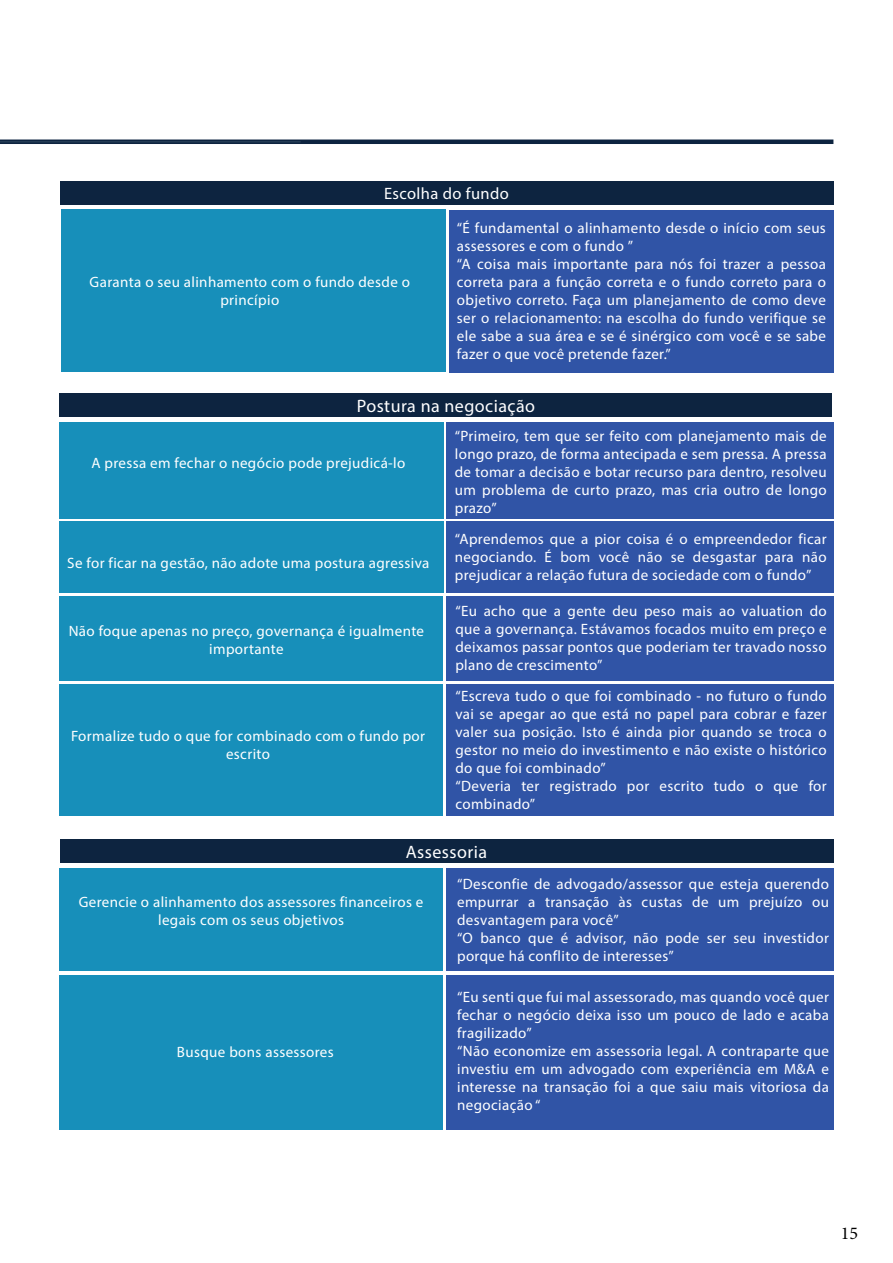
<style>
.page{position:relative;width:893px;height:1263px;background:#fff}
.page>*{position:absolute;margin:0;border:0;box-sizing:border-box;transform-origin:0 0}
.Parágrafo_básico{font:18px "Myriad Pro";letter-spacing:.025em;color:#fff}
.t1{font:18px "Minion Pro";color:#000}
.Parágrafo_básico-2{font:16.5px "Myriad Pro";letter-spacing:.025em;color:#fff}
.Parágrafo_básico-3{font:15px/18px "Myriad Pro";letter-spacing:.025em;color:#fff;text-align:justify}
</style>
<div class="page">
<div style="left:60px;top:394px;width:772px;height:23px;background:#0d2440"></div>
<div style="left:60px;top:422px;width:384px;height:97px;background:#178fba"></div>
<div style="left:60px;top:521px;width:384px;height:72px;background:#178fba"></div>
<div style="left:446px;top:422px;width:387px;height:97px;background:#3054a6"></div>
<div style="left:446px;top:521px;width:387px;height:72px;background:#3054a6"></div>
<div style="left:60px;top:596px;width:383px;height:84px;background:#178fba"></div>
<div style="left:60px;top:684px;width:383px;height:132px;background:#178fba"></div>
<div style="left:446px;top:596px;width:387px;height:84px;background:#3054a6"></div>
<div style="left:446px;top:684px;width:387px;height:132px;background:#3054a6"></div>
<div style="left:60px;top:975px;width:383px;height:155px;background:#178fba"></div>
<div style="left:446px;top:975px;width:387px;height:155px;background:#3054a6"></div>
<div style="left:60px;top:869px;width:383px;height:102px;background:#178fba"></div>
<div style="left:446px;top:869px;width:387px;height:102px;background:#3054a6"></div>
<div style="left:60px;top:839px;width:773px;height:24px;background:#0d2440"></div>
<div style="left:61px;top:209px;width:384px;height:163px;background:#178fba"></div>
<div style="left:449px;top:210px;width:384px;height:163px;background:#3054a6"></div>
<div style="left:60px;top:181px;width:773px;height:24px;background:#0d2440"></div>
<svg style="left:0;top:140px;width:833px;height:4px;background:#0f2742"></svg>
<p class="Parágrafo_básico-2" style="left:384px;top:183px;width:126px">Escolha do fundo</p>
<p class="Parágrafo_básico-3" style="left:90px;top:272px;width:322px;text-align:center">Garanta o seu alinhamento com o fundo desde o princípio</p>
<p class="Parágrafo_básico-3" style="left:457px;top:219px;width:370px">“É fundamental o alinhamento desde o início com seus assessores e com o fundo ”</p>
<p class="Parágrafo_básico-3" style="left:457px;top:255px;width:371px">“A coisa mais importante para nós foi trazer a pessoa correta para a função correta e o fundo correto para o objetivo correto. Faça um planejamento de como deve ser o relacionamento: na escolha do fundo verifique se ele sabe a sua área e se é sinérgico com você e se sabe fazer o que você pretende fazer.”</p>
<p class="Parágrafo_básico" style="left:357px;top:395px;width:180px">Postura na negociação</p>
<p class="Parágrafo_básico-3" style="left:91px;top:454px;width:316px">A pressa em fechar o negócio pode prejudicá-lo</p>
<p class="Parágrafo_básico-3" style="left:67px;top:554px;width:364px">Se for ficar na gestão, não adote uma postura agressiva</p>
<p class="Parágrafo_básico-3" style="left:69px;top:622px;width:357px;text-align:center">Não foque apenas no preço, governança é igualmente importante</p>
<p class="Parágrafo_básico-3" style="left:71px;top:726px;width:355px;text-align:center">Formalize tudo o que for combinado com o fundo por escrito</p>
<p class="Parágrafo_básico-3" style="left:455px;top:427px;width:373px">“Primeiro, tem que ser feito com planejamento mais de longo prazo, de forma antecipada e sem pressa. A pressa de tomar a decisão e botar recurso para dentro, resolveu um problema de curto prazo, mas cria outro de longo prazo”</p>
<p class="Parágrafo_básico-3" style="left:455px;top:530px;width:373px">“Aprendemos que a pior coisa é o empreendedor ficar negociando. É bom você não se desgastar para não prejudicar a relação futura de sociedade com o fundo”</p>
<p class="Parágrafo_básico-3" style="left:455px;top:601px;width:373px">“Eu acho que a gente deu peso mais ao valuation do que a governança. Estávamos focados muito em preço e deixamos passar pontos que poderiam ter travado nosso plano de crescimento”</p>
<p class="Parágrafo_básico-3" style="left:455px;top:687px;width:373px">“Escreva tudo o que foi combinado - no futuro o fundo vai se apegar ao que está no papel para cobrar e fazer valer sua posição. Isto é ainda pior quando se troca o gestor no meio do investimento e não existe o histórico do que foi combinado”</p>
<p class="Parágrafo_básico-3" style="left:455px;top:777px;width:373px">“Deveria ter registrado por escrito tudo o que for combinado”</p>
<p class="Parágrafo_básico" style="left:406px;top:840px;width:83px">Assessoria</p>
<p class="Parágrafo_básico-3" style="left:79px;top:893px;width:346px;text-align:center">Gerencie o alinhamento dos assessores financeiros e legais com os seus objetivos</p>
<p class="Parágrafo_básico-3" style="left:177px;top:1042px;width:158px">Busque bons assessores</p>
<p class="Parágrafo_básico-3" style="left:457px;top:875px;width:373px">“Desconfie de advogado/assessor que esteja querendo empurrar a transação às custas de um prejuízo ou desvantagem para você”</p>
<p class="Parágrafo_básico-3" style="left:457px;top:929px;width:373px">“O banco que é advisor, não pode ser seu investidor porque há conflito de interesses”</p>
<p class="Parágrafo_básico-3" style="left:457px;top:987px;width:373px">“Eu senti que fui mal assessorado, mas quando você quer fechar o negócio deixa isso um pouco de lado e acaba fragilizado”</p>
<p class="Parágrafo_básico-3" style="left:457px;top:1041px;width:373px">“Não economize em assessoria legal. A contraparte que investiu em um advogado com experiência em M&amp;A e interesse na transação foi a que saiu mais vitoriosa da negociação “</p>
<p class="t1" style="left:841px;top:1221px;width:19px">15</p>
</div>
